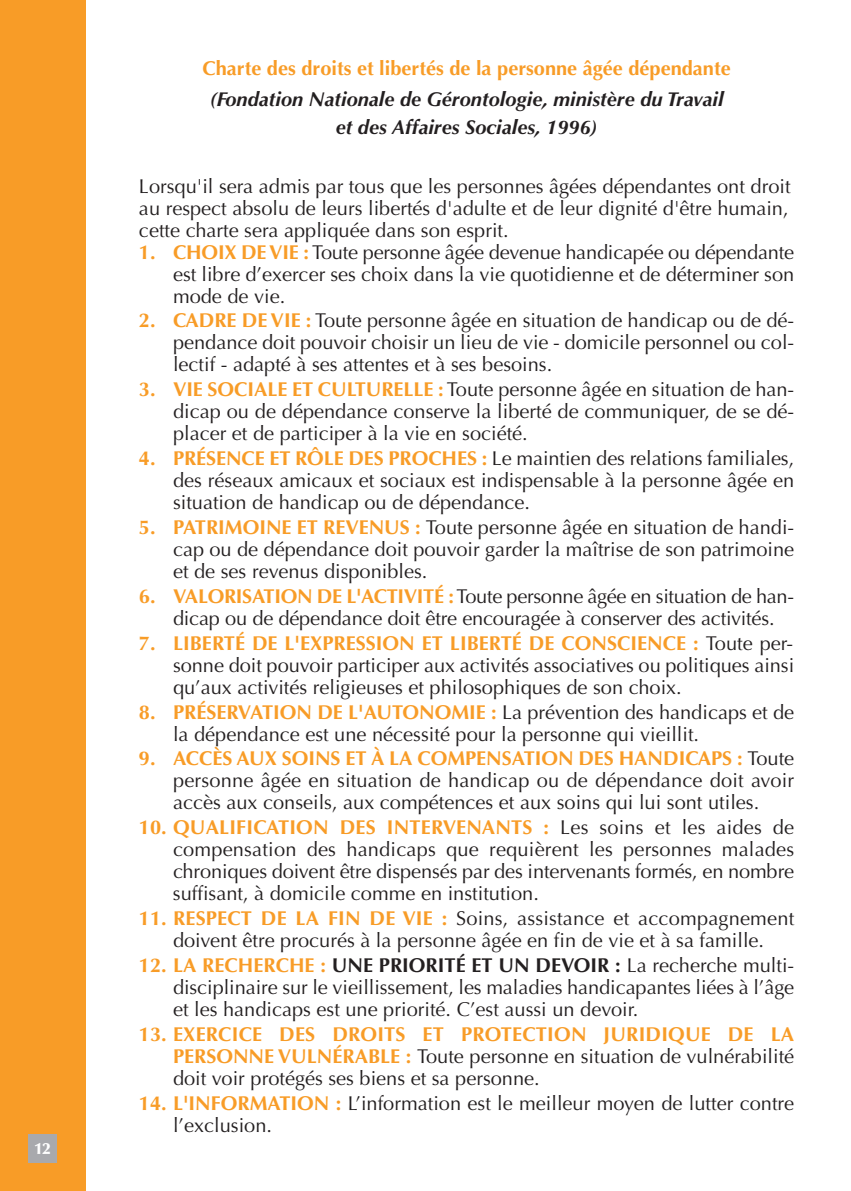
<style>
.page{position:relative;width:851px;height:1191px;background:#fff}
.page>*{position:absolute;margin:0;border:0;box-sizing:border-box;transform-origin:0 0}
.t1{font:20px/22px "Optima";color:#231f20;text-align:justify}
.t2{font:italic 700 20px/27.8px "Optima";color:#231f20;text-align:center}
.t3{font:700 20px "Optima";color:#f89c27}
.t4{font:900 16px "Optima";color:#fff}
.s1{font-weight:700;color:#f89c27}
.s2{font-weight:700}
</style>
<div class="page">
<div style="left:0;top:0;width:85px;height:1191px;background:#f89c27"></div>
<div style="left:28px;top:1134px;width:29px;height:28px;background:#a8a9ad"></div>
<p class="t4" style="left:35px;top:1141px;width:17px">12</p>
<p class="t3" style="left:202px;top:57px;width:529px">Charte des droits et libertés de la personne âgée dépendante</p>
<p class="t2" style="left:210px;top:85px;width:515px">(Fondation Nationale de Gérontologie, ministère du Travail et des Affaires Sociales, 1996)</p>
<p class="t1" style="left:139px;top:175px;width:653px">Lorsqu'il sera admis par tous que les personnes âgées dépendantes ont droit au respect absolu de leurs libertés d'adulte et de leur dignité d'être humain, cette charte sera appliquée dans son esprit.</p>
<p class="t1" style="left:173px;top:241px;width:622px;text-indent:-34px"><span class="s1">1. CHOIX DEVIE :</span> Toute personne âgée devenue handicapée ou dépendante est libre d’exercer ses choix dans la vie quotidienne et de déterminer son mode de vie.</p>
<p class="t1" style="left:173px;top:310px;width:622px;text-indent:-34px"><span class="s1">2. CADRE DE VIE :</span> Toute personne âgée en situation de handicap ou de dé&shy;pendance doit pouvoir choisir un lieu de vie - domicile personnel ou col&shy;lectif - adapté à ses attentes et à ses besoins.</p>
<p class="t1" style="left:173px;top:379px;width:622px;text-indent:-34px"><span class="s1">3. VIE SOCIALE ET CULTURELLE :</span> Toute personne âgée en situation de han&shy;dicap ou de dépendance conserve la liberté de communiquer, de se dé&shy;placer et de participer à la vie en société.</p>
<p class="t1" style="left:173px;top:447px;width:622px;text-indent:-34px"><span class="s1">4. PRÉSENCE ET RÔLE DES PROCHES :</span> Le maintien des relations familiales, des réseaux amicaux et sociaux est indispensable à la personne âgée en situation de handicap ou de dépendance.</p>
<p class="t1" style="left:173px;top:516px;width:622px;text-indent:-34px"><span class="s1">5. PATRIMOINE ET REVENUS :</span> Toute personne âgée en situation de handi&shy;cap ou de dépendance doit pouvoir garder la maîtrise de son patrimoine et de ses revenus disponibles.</p>
<p class="t1" style="left:173px;top:585px;width:622px;text-indent:-34px"><span class="s1">6. VALORISATION DE L'ACTIVITÉ :</span>Toute personne âgée en situation de han&shy;dicap ou de dépendance doit être encouragée à conserver des activités.</p>
<p class="t1" style="left:173px;top:632px;width:622px;text-indent:-34px"><span class="s1">7. LIBERTÉ DE L'EXPRESSION ET LIBERTÉ DE CONSCIENCE :</span> Toute per&shy;sonne doit pouvoir participer aux activités associatives ou politiques ainsi qu’aux activités religieuses et philosophiques de son choix.</p>
<p class="t1" style="left:173px;top:701px;width:622px;text-indent:-34px"><span class="s1">8. PRÉSERVATION DE L'AUTONOMIE :</span> La prévention des handicaps et de la dépendance est une nécessité pour la personne qui vieillit.</p>
<p class="t1" style="left:173px;top:748px;width:622px;text-indent:-34px"><span class="s1">9. ACCÈS AUX SOINS ET À LA COMPENSATION DES HANDICAPS :</span> Toute personne âgée en situation de handicap ou de dépendance doit avoir accès aux conseils, aux compétences et aux soins qui lui sont utiles.</p>
<p class="t1" style="left:173px;top:816px;width:622px;text-indent:-34px"><span class="s1">10. QUALIFICATION DES INTERVENANTS :</span> Les soins et les aides de compensation des handicaps que requièrent les personnes malades chroniques doivent être dispensés par des intervenants formés, en nombre suffisant, à domicile comme en institution.</p>
<p class="t1" style="left:139px;top:907px;width:656px;text-align:center"><span class="s1">11. RESPECT DE LA FIN DE VIE :</span> Soins, assistance et accompagnement doivent être procurés à la personne âgée en fin de vie et à sa famille.</p>
<p class="t1" style="left:173px;top:954px;width:622px;text-indent:-34px"><span class="s1">12. LA RECHERCHE :</span> <span class="s2">UNE PRIORITÉ ET UN DEVOIR :</span> La recherche multi&shy;disciplinaire sur le vieillissement, les maladies handicapantes liées à l’âge et les handicaps est une priorité. C’est aussi un devoir.</p>
<p class="t1" style="left:173px;top:1023px;width:622px;text-indent:-34px"><span class="s1">13. EXERCICE DES DROITS ET PROTECTION JURIDIQUE DE LA PERSONNE VULNÉRABLE :</span> Toute personne en situation de vulnérabilité doit voir protégés ses biens et sa personne.</p>
<p class="t1" style="left:173px;top:1092px;width:622px;text-indent:-34px"><span class="s1">14. L'INFORMATION :</span> L’information est le meilleur moyen de lutter contre l’exclusion.</p>
</div>
